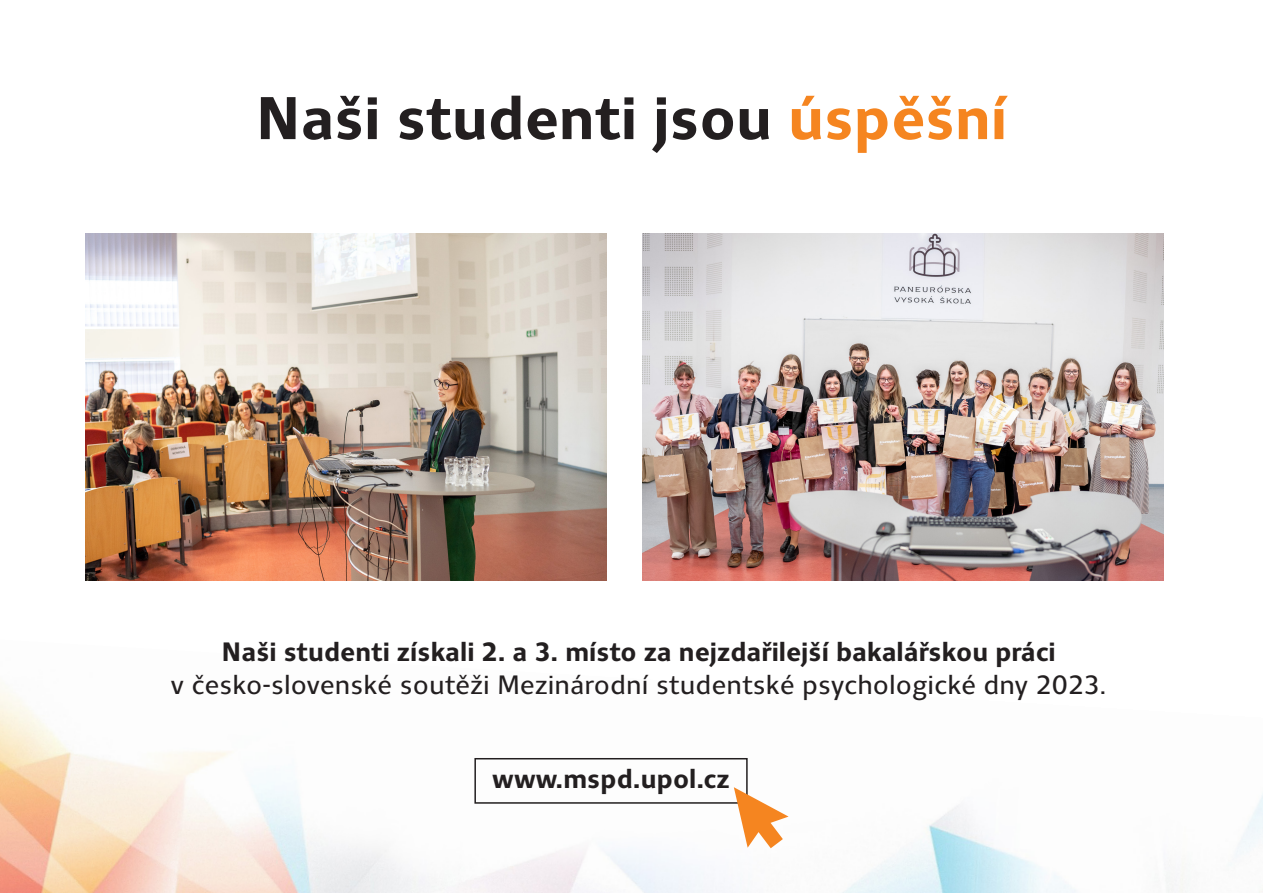
<style>
.page{position:relative;width:1263px;height:893px;background:#fff}
.page>*{position:absolute;margin:0;border:0;box-sizing:border-box;transform-origin:0 0}
.t1{font:700 61.2px "Clara Sans";color:#231f20}
.t2{font:27px/32.4px "Clara Sans";color:#231f20;text-align:center}
.t3{font:700 27px "Clara Sans";color:#231f20}
.s1{color:#f58520}
.s2{font-weight:700}
</style>
<div class="page">
<img style="left:0;top:686px;width:1263px;height:207px">
<img style="left:86px;top:234px;width:521px;height:347px">
<img style="left:642px;top:234px;width:521px;height:347px">
<div style="left:474px;top:758px;width:274px;height:46px;border:2px solid #231f20"></div>
<svg style="left:734px;top:787px;width:54px;height:61px"></svg>
<p class="t1" style="left:256px;top:84px;width:753px">Naši studenti jsou <span class="s1">úspěšní</span></p>
<p class="t2" style="left:171px;top:636px;width:937px"><span class="s2">Naši studenti získali 2. a 3. místo za nejzdařilejší bakalářskou práci<br></span>v česko-slovenské soutěži Mezinárodní studentské psychologické dny 2023.</p>
<p class="t3" style="left:492px;top:764px;width:239px">www.mspd.upol.cz</p>
</div>
